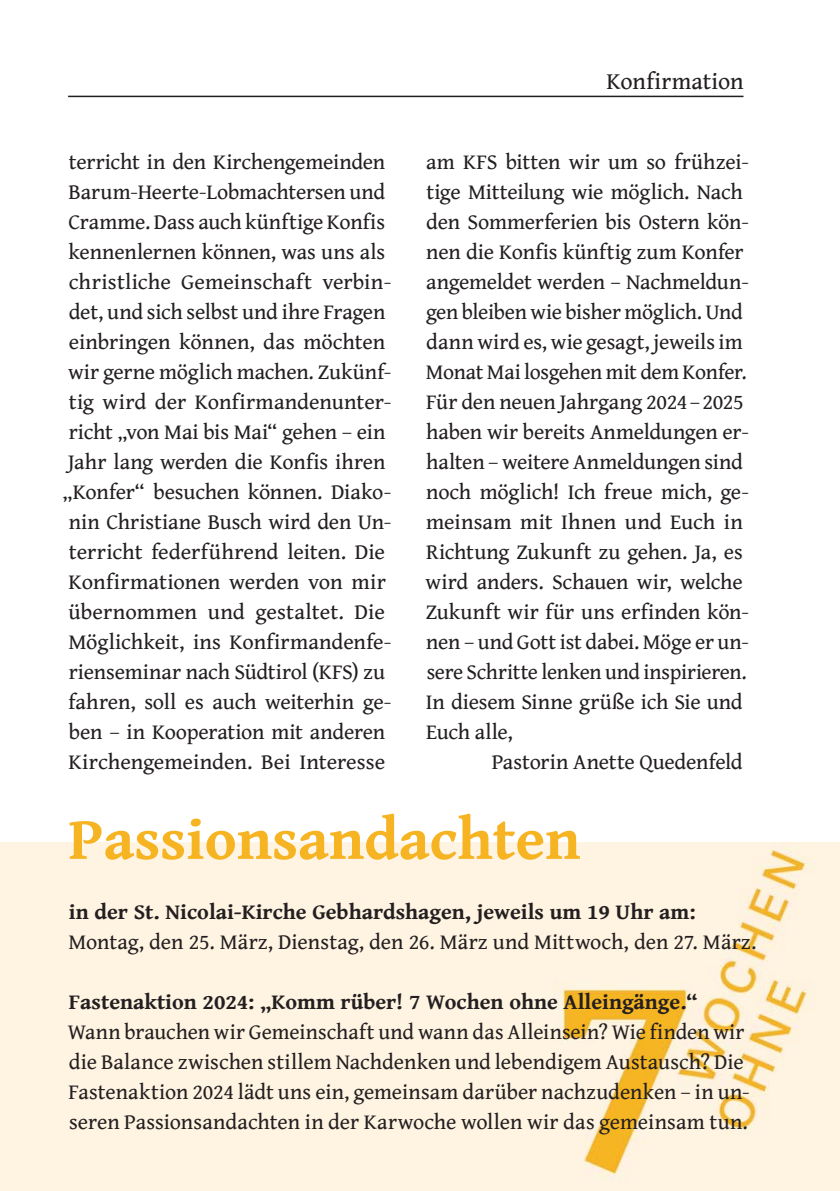
<style>
.page{position:relative;width:840px;height:1191px;background:#fff}
.page>*{position:absolute;margin:0;border:0;box-sizing:border-box;transform-origin:0 0}
.t1{font:700 60px "Gentium Book Basic";color:#f6b423}
.t2{font:24px "Gentium Book Basic";letter-spacing:.005em;color:#231f20}
.t3{font:22px/30px "Gentium Book Basic";letter-spacing:-.005em;color:#231f20}
.t4{font:700 22px "Gentium Book Basic";color:#231f20}
</style>
<div class="page">
<hr style="left:68px;top:96px;width:675px;height:1px;background:#231f20">
<div style="left:0;top:842px;width:839px;height:349px;background:#fff3e2"></div>
<p class="t3" style="left:62px;top:147px;width:330px">terricht in den Kirchengemeinden Barum-Heerte-Lobmachtersen und Cramme. Dass auch künftige Konfis kennenlernen können, was uns als christliche Gemeinschaft verbin&shy;det, und sich selbst und ihre Fragen einbringen können, das möchten wir gerne möglich machen. Zukünf&shy;tig wird der Konfirmandenunter&shy;richt „von Mai bis Mai“ gehen – ein Jahr lang werden die Konfis ihren „Konfer“ besuchen können. Diako&shy;nin Christiane Busch wird den Un&shy;terricht federführend leiten. Die Konfirmationen werden von mir übernommen und gestaltet. Die Möglichkeit, ins Konfirmandenfe&shy;rienseminar nach Südtirol (KFS) zu fahren, soll es auch weiterhin ge&shy;ben – in Kooperation mit anderen Kirchengemeinden. Bei Interesse</p>
<p class="t2" style="left:606px;top:68px;width:138px">Konfirmation</p>
<p class="t3" style="left:425px;top:147px;width:324px">am KFS bitten wir um so frühzei&shy;tige Mitteilung wie möglich. Nach den Sommerferien bis Ostern kön&shy;nen die Konfis künftig zum Konfer angemeldet werden – Nachmeldun&shy;gen bleiben wie bisher möglich. Und dann wird es, wie gesagt, jeweils im<br>Monat Mai losgehen mit dem Konfer.<br>Für den neuen Jahrgang 2024 – 2025 haben wir bereits Anmeldungen er&shy;halten – weitere Anmeldungen sind noch möglich! Ich freue mich, ge&shy;meinsam mit Ihnen und Euch in<br>Richtung Zukunft zu gehen. Ja, es wird anders. Schauen wir, welche<br>Zukunft wir für uns erfinden kön&shy;nen – und Gott ist dabei. Möge er un&shy;sere Schritte lenken und inspirieren.<br>In diesem Sinne grüße ich Sie und<br>Euch alle,</p>
<p class="t3" style="left:491px;top:747px;width:252px">Pastorin Anette Quedenfeld</p>
<h1 class="t1" style="left:69px;top:806px;width:513px">Passionsandachten</h1>
<p class="t4" style="left:69px;top:899px;width:628px">in der St. Nicolai-Kirche Gebhardshagen, jeweils um 19 Uhr am:</p>
<p class="t3" style="left:68px;top:927px;width:689px">Montag, den 25. März, Dienstag, den 26. März und Mittwoch, den 27. März.</p>
<p class="t4" style="left:69px;top:989px;width:630px">Fastenaktion 2024: „Komm rüber! 7 Wochen ohne Alleingänge.“</p>
<p class="t3" style="left:68px;top:1017px;width:683px">Wann brauchen wir Gemeinschaft und wann das Alleinsein? Wie finden wir die Balance zwischen stillem Nachdenken und lebendigem Austausch? Die Fastenaktion 2024 lädt uns ein, gemeinsam darüber nachzudenken – in un&shy;seren Passionsandachten in der Karwoche wollen wir das gemeinsam tun.</p>
</div>
